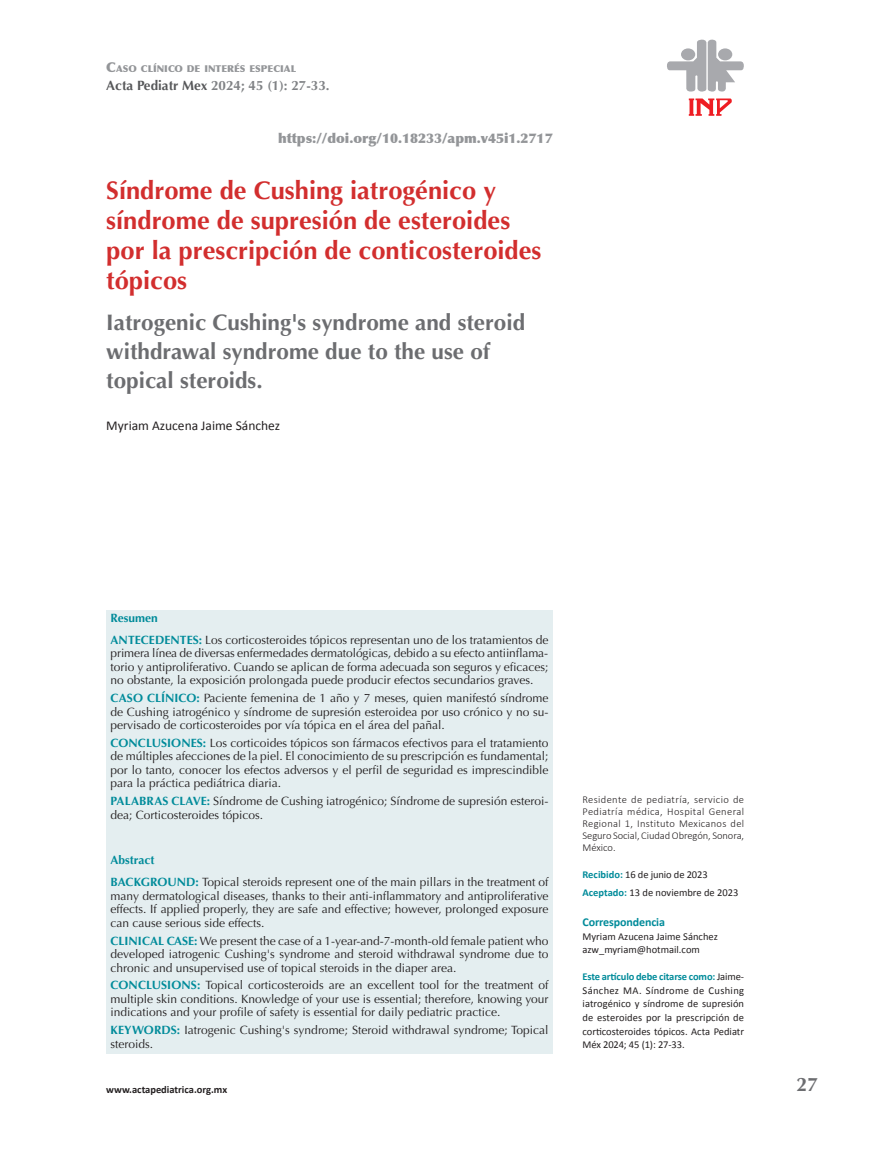
<style>
.page{position:relative;width:893px;height:1149px;background:#fff}
.page>*{position:absolute;margin:0;border:0;box-sizing:border-box;transform-origin:0 0}
.t1{font:700 25.5px/30px "Optima";color:#d22e2e}
.t2{font:700 22.5px/28.5px "Optima";color:#6c6d70}
.t3{font:700 19.5px "Optima";color:#6c6d70}
.t4{font:900 13.5px "Optima";color:#939598}
.t5{font:700 13.5px "Optima";color:#808285}
.t6{font:13.5px "Calibri";color:#231f20}
.t7{font:12px/13.5px "Optima";color:#231f20;text-align:justify}
.t8{font:700 12px "Calibri";letter-spacing:-.01em;color:#008b9a}
.t9{font:10.5px/13.5px "Calibri";color:#231f20}
.t10{font:300 10.5px/12px "Calibri";letter-spacing:-.005em;color:#231f20;text-align:justify}
.t11{font:700 10.5px "Calibri";color:#231f20}
.t12{font:900 9.45px "Optima";color:#939598}
.s1{font-size:13.5px}
.s2{color:#57585a}
.s3{font-weight:700;color:#008b9a}
</style>
<div class="page">
<svg style="left:689px;top:98px;width:43px;height:18px"></svg>
<svg style="left:667px;top:39px;width:77px;height:53px"></svg>
<div style="left:718px;top:48px;width:14px;height:12px;background:#a8a9ad;border-radius:50%"></div>
<div style="left:106px;top:610px;width:447px;height:443px;background:#e4eef0"></div>
<p class="t12" style="left:106px;top:62px;width:191px"><span class="s1">C</span>ASO CLÍNICO DE INTERÉS ESPECIAL</p>
<p class="t5" style="left:106px;top:78px;width:225px"><span class="s2">Acta Pediatr Mex</span> 2024; 45 (1): 27-33.</p>
<p class="t4" style="left:278px;top:130px;width:276px">https://doi.org/10.18233/apm.v45i1.2717</p>
<h1 class="t1" style="left:106px;top:176px;width:437px">Síndrome de Cushing iatrogénico y síndrome de supresión de esteroides por la prescripción de conticosteroides tópicos</h1>
<h2 class="t2" style="left:106px;top:309px;width:420px">Iatrogenic Cushing's syndrome and steroid withdrawal syndrome due to the use of topical steroids.</h2>
<p class="t6" style="left:106px;top:416px;width:175px">Myriam Azucena Jaime Sánchez</p>
<p class="t7" style="left:111px;top:606px;width:439px;line-height:22px"><span class="s3">Resumen<br>ANTECEDENTES:</span> Los corticosteroides tópicos representan uno de los tratamientos de</p>
<p class="t7" style="left:111px;top:646px;width:439px">primera línea de diversas enfermedades dermatológicas, debido a su efecto antiinflama&shy;torio y antiproliferativo. Cuando se aplican de forma adecuada son seguros y eficaces; no obstante, la exposición prolongada puede producir efectos secundarios graves.</p>
<p class="t7" style="left:111px;top:691px;width:439px"><span class="s3">CASO CLÍNICO:</span> Paciente femenina de 1 año y 7 meses, quien manifestó síndrome de Cushing iatrogénico y síndrome de supresión esteroidea por uso crónico y no su&shy;pervisado de corticosteroides por vía tópica en el área del pañal.</p>
<p class="t7" style="left:111px;top:736px;width:439px"><span class="s3">CONCLUSIONES:</span> Los corticoides tópicos son fármacos efectivos para el tratamiento de múltiples afecciones de la piel. El conocimiento de su prescripción es fundamental; por lo tanto, conocer los efectos adversos y el perfil de seguridad es imprescindible para la práctica pediátrica diaria.</p>
<p class="t7" style="left:111px;top:794px;width:439px"><span class="s3">PALABRAS CLAVE:</span> Síndrome de Cushing iatrogénico; Síndrome de supresión esteroi&shy;dea; Corticosteroides tópicos.</p>
<p class="t7" style="left:111px;top:849px;width:439px;line-height:22px"><span class="s3">Abstract<br>BACKGROUND:</span> Topical steroids represent one of the main pillars in the treatment of</p>
<p class="t7" style="left:111px;top:888px;width:439px">many dermatological diseases, thanks to their anti-inflammatory and antiproliferative effects. If applied properly, they are safe and effective; however, prolonged exposure can cause serious side effects.</p>
<p class="t7" style="left:111px;top:933px;width:439px"><span class="s3">CLINICAL CASE:</span> We present the case of a 1-year-and-7-month-old female patient who developed iatrogenic Cushing's syndrome and steroid withdrawal syndrome due to chronic and unsupervised use of topical steroids in the diaper area.</p>
<p class="t7" style="left:111px;top:978px;width:439px"><span class="s3">CONCLUSIONS:</span> Topical corticosteroids are an excellent tool for the treatment of multiple skin conditions. Knowledge of your use is essential; therefore, knowing your indications and your profile of safety is essential for daily pediatric practice.</p>
<p class="t7" style="left:111px;top:1023px;width:439px"><span class="s3">KEYWORDS:</span> Iatrogenic Cushing's syndrome; Steroid withdrawal syndrome; Topical steroids.</p>
<p class="t10" style="left:583px;top:793px;width:163px">Residente de pediatría, servicio de Pediatría médica, Hospital General Regional 1, Instituto Mexicanos del Seguro Social, Ciudad Obregón, Sonora, México.</p>
<p class="t9" style="left:583px;top:865px;width:157px;line-height:18px"><span class="s3">Recibido:</span> 16 de junio de 2023<br><span class="s3">Aceptado:</span> 13 de noviembre de 2023</p>
<p class="t8" style="left:583px;top:914px;width:84px">Correspondencia</p>
<p class="t9" style="left:583px;top:928px;width:137px">Myriam Azucena Jaime Sánchez azw_myriam@hotmail.com</p>
<p class="t9" style="left:583px;top:969px;width:163px;text-align:justify"><span class="s3">Este artículo debe citarse como:</span> Jaime-Sánchez MA. Síndrome de Cushing iatrogénico y síndrome de supresión de esteroides por la prescripción de corticosteroides tópicos. Acta Pediatr Méx 2024; 45 (1): 27-33.</p>
<p class="t11" style="left:106px;top:1082px;width:122px">www.actapediatrica.org.mx</p>
<h3 class="t3" style="left:796px;top:1072px;width:23px">27</h3>
</div>
